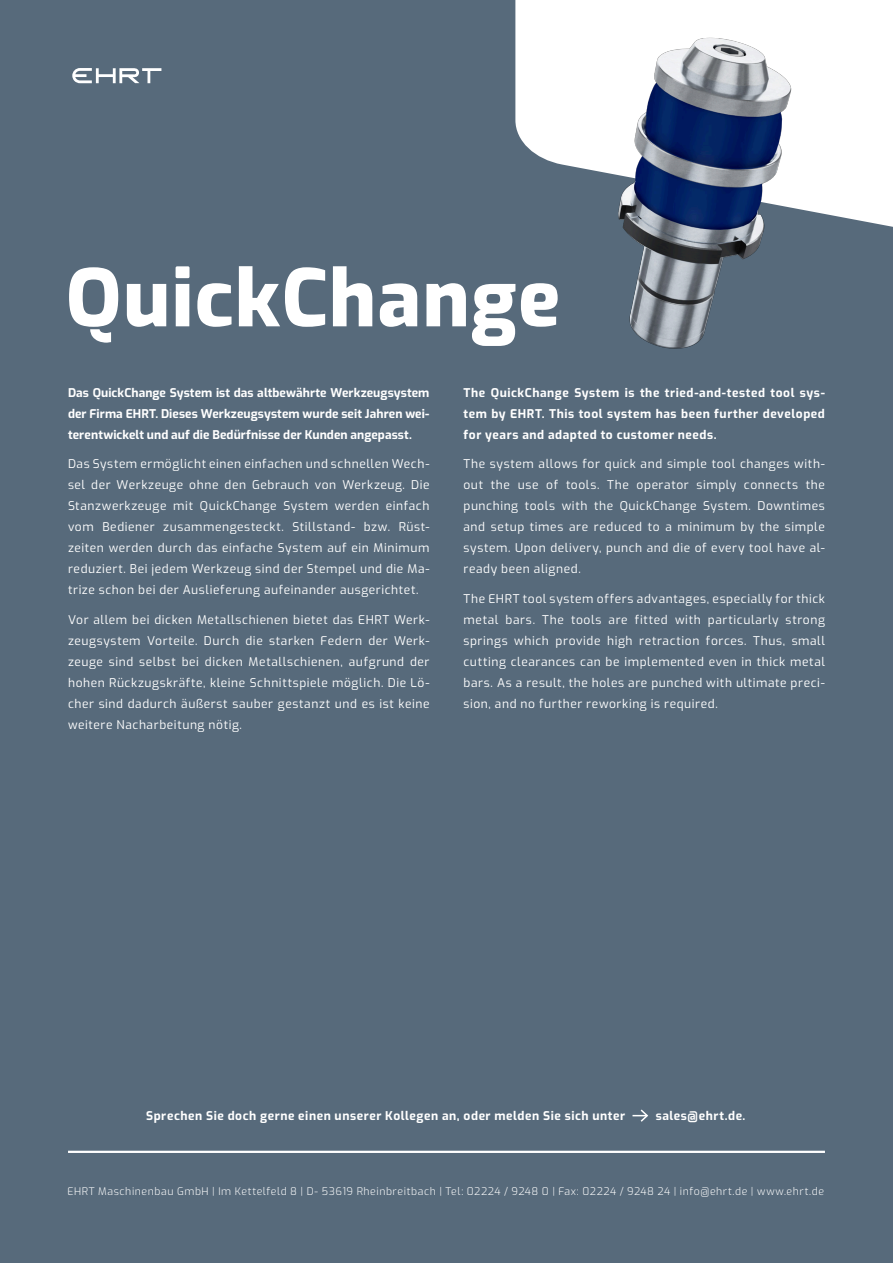
<style>
.page{position:relative;width:893px;height:1263px;background:#576a7b}
.page>*{position:absolute;margin:0;border:0;box-sizing:border-box;transform-origin:0 0}
.Rückseite_-_Headline{font:800 78.75px "Exo";letter-spacing:.02em;color:#fff}
.Rückseite_-_Fließtex{font:12px/21px "Exo";letter-spacing:.05em;color:#fff;text-align:justify}
.Rückseite_-_Fließtex-2{font:700 12px/21px "Exo";letter-spacing:.045em;color:#fff;text-align:justify}
.t1{font:300 10.5px "Exo";letter-spacing:.055em;color:#fff}
</style>
<div class="page">
<svg style="left:72px;top:68px;width:89px;height:15px"></svg>
<svg style="left:515px;top:0;width:378px;height:227px;background:#e5e8ea"></svg>
<hr style="left:68px;top:1151px;width:757px;height:2px;background:#fff">
<svg style="left:632px;top:1109px;width:16px;height:13px"></svg>
<img style="left:522px;top:0;width:357px;height:349px">
<p class="Rückseite_-_Headline" style="left:66px;top:237px;width:496px">QuickChange</p>
<p class="Rückseite_-_Fließtex-2" style="left:68px;top:381px;width:363px">Das QuickChange System ist das altbewährte Werkzeugsystem der Firma EHRT. Dieses Werkzeugsystem wurde seit Jahren wei&shy;terentwickelt und auf die Bedürfnisse der Kunden angepasst.</p>
<p class="Rückseite_-_Fließtex" style="left:68px;top:453px;width:363px">Das System ermöglicht einen einfachen und schnellen Wech&shy;sel der Werkzeuge ohne den Gebrauch von Werkzeug. Die Stanzwerkzeuge mit QuickChange System werden einfach vom Bediener zusammengesteckt. Stillstand- bzw. Rüst&shy;zeiten werden durch das einfache System auf ein Minimum reduziert. Bei jedem Werkzeug sind der Stempel und die Ma&shy;trize schon bei der Auslieferung aufeinander ausgerichtet.</p>
<p class="Rückseite_-_Fließtex" style="left:68px;top:608px;width:363px">Vor allem bei dicken Metallschienen bietet das EHRT Werk&shy;zeugsystem Vorteile. Durch die starken Federn der Werk&shy;zeuge sind selbst bei dicken Metallschienen, aufgrund der hohen Rückzugskräfte, kleine Schnittspiele möglich. Die Lö&shy;cher sind dadurch äußerst sauber gestanzt und es ist keine weitere Nacharbeitung nötig.</p>
<p class="Rückseite_-_Fließtex-2" style="left:463px;top:381px;width:363px">The QuickChange System is the tried-and-tested tool sys&shy;tem by EHRT. This tool system has been further developed for years and adapted to customer needs.</p>
<p class="Rückseite_-_Fließtex" style="left:463px;top:453px;width:363px">The system allows for quick and simple tool changes with&shy;out the use of tools. The operator simply connects the punching tools with the QuickChange System. Downtimes and setup times are reduced to a minimum by the simple system. Upon delivery, punch and die of every tool have al&shy;ready been aligned.</p>
<p class="Rückseite_-_Fließtex" style="left:463px;top:587px;width:363px">The EHRT tool system offers advantages, especially for thick metal bars. The tools are fitted with particularly strong springs which provide high retraction forces. Thus, small cutting clearances can be implemented even in thick metal bars. As a result, the holes are punched with ultimate preci&shy;sion, and no further reworking is required.</p>
<p class="Rückseite_-_Fließtex-2" style="left:146px;top:1104px;width:481px">Sprechen Sie doch gerne einen unserer Kollegen an, oder melden Sie sich unter</p>
<p class="Rückseite_-_Fließtex-2" style="left:656px;top:1104px;width:91px">sales@ehrt.de.</p>
<p class="t1" style="left:68px;top:1183px;width:758px">EHRT Maschinenbau GmbH | Im Kettelfeld 8 | D- 53619 Rheinbreitbach | Tel: 02224 / 9248 0 | Fax: 02224 / 9248 24 | info@ehrt.de | www.ehrt.de</p>
</div>
